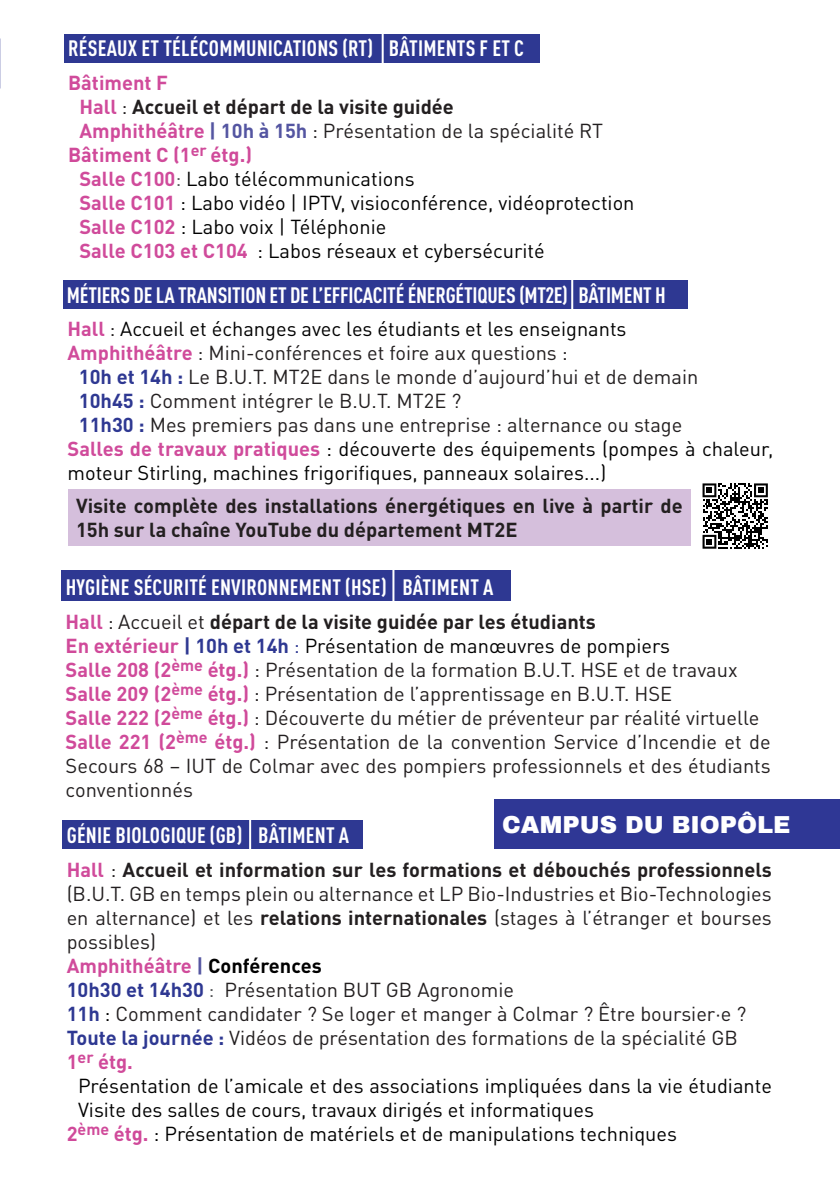
<style>
.page{position:relative;width:840px;height:1191px;background:#fff}
.page>*{position:absolute;margin:0;border:0;box-sizing:border-box;transform-origin:0 0}
.t1{font:900 24px "Archivo";color:#fff}
.t2{font:700 condensed 22px "DIN Pro";letter-spacing:.01em;color:#fff}
.t3{font:700 condensed 22px "DIN Pro";letter-spacing:-.01em;color:#fff}
.t4{font:20px/24px "DIN Pro";color:#231f20;text-align:justify}
.t5{font:20px/24px "DIN Pro";color:#000}
.t6{font:700 20px/24px "DIN Pro";color:#231f20}
.t7{font:700 20px "DIN Pro";color:#d04b9b}
.t8{font:700 20px "DIN Pro";color:#d04a9a}
.s1{color:#d04b9b}
.s2{font-weight:400}
.s3{font-weight:700;color:#d04b9b}
.s4{font-weight:700;color:#5455a1}
.s5{color:#57585a}
.s6{color:#231f20}
.s7{font-weight:700;color:#2e3892}
.s8{font-weight:700;color:#d04a9a}
.s9{color:#2e3892}
.s10{font-weight:700}
.s11{color:#5455a1}
.s12{color:#000}
</style>
<div class="page">
<div style="left:64px;top:34px;width:475px;height:29px;background:#2e3892"></div>
<div style="left:63px;top:281px;width:624px;height:28px;background:#2e3892"></div>
<div style="left:68px;top:489px;width:623px;height:57px;background:#d5bfdc"></div>
<svg style="left:702px;top:483px;width:65px;height:66px"></svg>
<hr style="left:381px;top:28px;width:2px;height:40px;background:#fff">
<hr style="left:571px;top:280px;width:2px;height:32px;background:#fff">
<div style="left:61px;top:571px;width:449px;height:30px;background:#2e3892"></div>
<hr style="left:392px;top:567px;width:2px;height:38px;background:#fff">
<div style="left:494px;top:799px;width:345px;height:50px;background:#2f3795"></div>
<div style="left:62px;top:820px;width:300px;height:28px;background:#2e3892"></div>
<hr style="left:249px;top:814px;width:2px;height:39px;background:#fff">
<p class="t2" style="left:68px;top:32px;width:457px">RÉSEAUX ET TÉLÉCOMMUNICATIONS (RT) BÂTIMENTS F ET C</p>
<p class="t7" style="left:68px;top:66px;width:101px">Bâtiment F</p>
<p class="t6" style="left:79px;top:92px;width:376px"><span class="s1">Hall</span> <span class="s2">:</span> Accueil et départ de la visite guidée</p>
<p class="t4" style="left:79px;top:117px;width:525px"><span class="s3">Amphithéâtre</span> <span class="s4">| 10h à 15h</span> : Présentation de la spécialité RT</p>
<p class="t8" style="left:68px;top:138px;width:185px">Bâtiment C (1<sup>er</sup> étg.)</p>
<p class="t5" style="left:79px;top:165px;width:336px"><span class="s3">Salle C100</span><span class="s5">:</span> Labo télécommunications</p>
<p class="t5" style="left:79px;top:189px;width:556px"><span class="s3">Salle C101</span> : Labo vidéo | IPTV, visioconférence, vidéoprotection</p>
<p class="t5" style="left:79px;top:213px;width:308px"><span class="s3">Salle C102</span> : Labo voix | Téléphonie</p>
<p class="t5" style="left:79px;top:237px;width:466px"><span class="s3">Salle C103 et C104</span> : Labos réseaux et cybersécurité</p>
<p class="t3" style="left:67px;top:279px;width:600px">MÉTIERS DE LA TRANSITION ET DE L’EFFICACITÉ ÉNERGÉTIQUES (MT2E) BÂTIMENT H</p>
<p class="t5" style="left:67px;top:314px;width:560px"><span class="s3">Hall</span> <span class="s6">:</span> Accueil et échanges avec les étudiants et les enseignants</p>
<p class="t4" style="left:67px;top:338px;width:501px"><span class="s3">Amphithéâtre</span> : Mini-conférences et foire aux questions :</p>
<p class="t4" style="left:79px;top:362px;width:620px"><span class="s7">10h et 14h :</span> Le B.U.T. MT2E dans le monde d’aujourd’hui et de demain</p>
<p class="t4" style="left:79px;top:386px;width:384px"><span class="s7">10h45 :</span> Comment intégrer le B.U.T. MT2E ?</p>
<p class="t4" style="left:79px;top:410px;width:604px"><span class="s7">11h30 :</span> Mes premiers pas dans une entreprise : alternance ou stage</p>
<p class="t5" style="left:67px;top:434px;width:706px"><span class="s3">Salles de travaux pratiques</span> : découverte des équipements (pompes à chaleur, moteur Stirling, machines frigorifiques, panneaux solaires...)</p>
<p class="t6" style="left:76px;top:491px;width:608px">Visite complète des installations énergétiques en live à partir de<br>15h sur la chaîne YouTube du département MT2E</p>
<p class="t2" style="left:66px;top:571px;width:429px">HYGIÈNE SÉCURITÉ ENVIRONNEMENT (HSE) BÂTIMENT A</p>
<p class="t6" style="left:66px;top:608px;width:531px"><span class="s1">Hall</span> <span class="s2">: Accueil et</span> départ de la visite guidée par les étudiants</p>
<p class="t5" style="left:66px;top:632px;width:605px"><span class="s8">En extérieur</span> <span class="s7">| 10h et 14h</span> <span class="s9">:</span> Présentation de manœuvres de pompiers</p>
<p class="t4" style="left:66px;top:656px;width:673px"><span class="s8">Salle 208 (2</span><sup>ème</sup> <span class="s8">étg.)</span> : Présentation de la formation B.U.T. HSE et de travaux</p>
<p class="t4" style="left:66px;top:680px;width:607px"><span class="s8">Salle 209 (2</span><sup>ème</sup> <span class="s8">étg.)</span> : Présentation de l’apprentissage en B.U.T. HSE</p>
<p class="t4" style="left:66px;top:704px;width:694px"><span class="s8">Salle 222 (2</span><sup>ème</sup> <span class="s8">étg.)</span> : Découverte du métier de préventeur par réalité virtuelle</p>
<p class="t4" style="left:66px;top:728px;width:706px"><span class="s8">Salle 221 (2</span><sup>ème</sup> <span class="s8">étg.)</span> : Présentation de la convention Service d’Incendie et de Secours 68 – IUT de Colmar avec des pompiers professionnels et des étudiants conventionnés</p>
<p class="t1" style="left:502px;top:810px;width:289px">CAMPUS DU BIOPÔLE</p>
<p class="t2" style="left:67px;top:818px;width:284px">GÉNIE BIOLOGIQUE (GB) BÂTIMENT A</p>
<p class="t4" style="left:67px;top:856px;width:706px"><span class="s3">Hall</span> : <span class="s10">Accueil et information sur les formations et débouchés professionnels </span>(B.U.T. GB en temps plein ou alternance et LP Bio-Industries et Bio-Technologies en alternance) et les <span class="s10">relations internationales</span> (stages à l’étranger et bourses possibles)</p>
<p class="t7" style="left:67px;top:949px;width:256px">Amphithéâtre <span class="s11">|</span> <span class="s12">Conférences</span></p>
<p class="t4" style="left:67px;top:976px;width:448px"><span class="s7">10h30 et 14h30</span> <span class="s5">:</span> Présentation BUT GB Agronomie</p>
<p class="t4" style="left:67px;top:1000px;width:680px"><span class="s7">11h</span> <span class="s12">:</span> Comment candidater ? Se loger et manger à Colmar ? Être boursier·e ?</p>
<p class="t4" style="left:67px;top:1024px;width:672px"><span class="s7">Toute la journée :</span> Vidéos de présentation des formations de la spécialité GB</p>
<p class="t8" style="left:67px;top:1045px;width:68px">1<sup>er</sup> étg.</p>
<p class="t5" style="left:78px;top:1072px;width:695px">Présentation de l’amicale et des associations impliquées dans la vie étudiante<br>Visite des salles de cours, travaux dirigés et informatiques</p>
<p class="t5" style="left:67px;top:1120px;width:611px"><span class="s8">2</span><sup>ème</sup> <span class="s8">étg.</span> : Présentation de matériels et de manipulations techniques</p>
</div>
